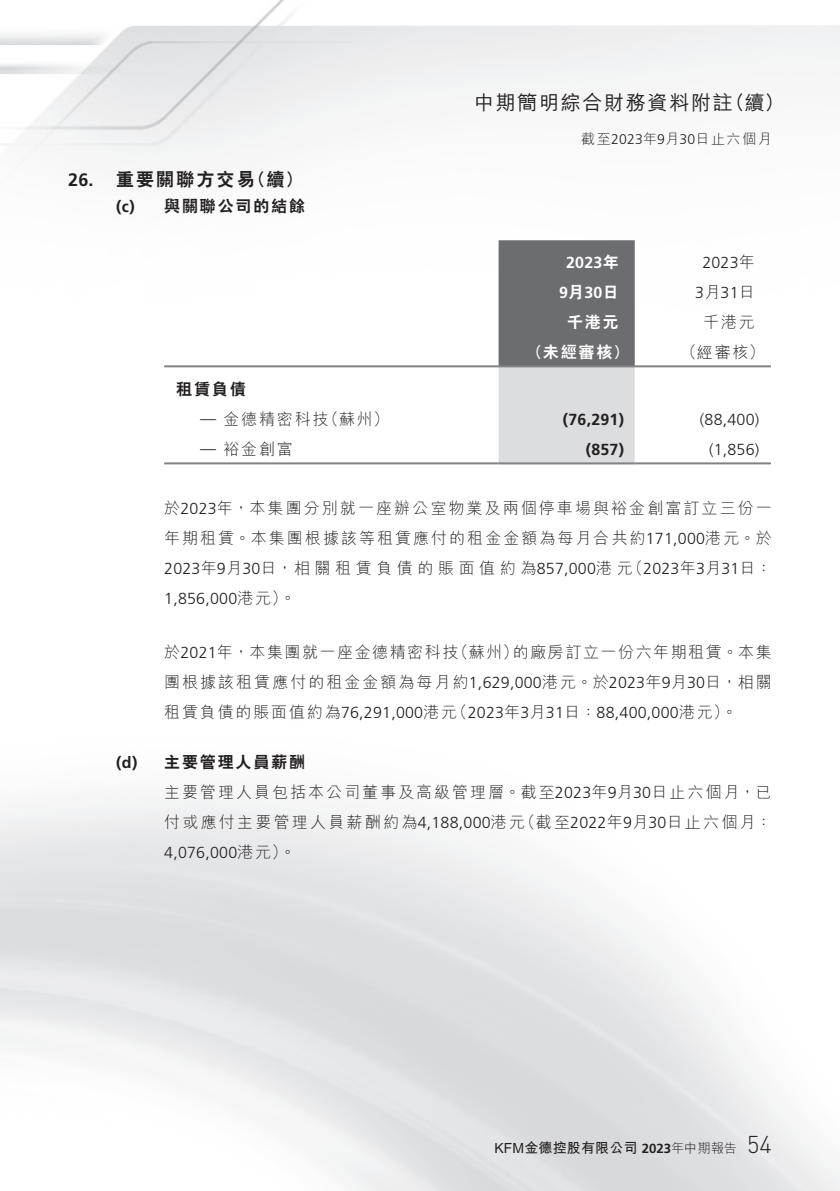
<style>
.page{position:relative;width:840px;height:1191px;background:#fff}
.page>*{position:absolute;margin:0;border:0;box-sizing:border-box;transform-origin:0 0}
.t1{font:300 24px "DIN Pro";color:#231f20}
.t2{font:500 20px "M Hei HK";letter-spacing:.085em;color:#231f20}
._03_H1{font:800 18px "C Hei 2 HK";letter-spacing:.115em;color:#231f20}
._03_H1-2{font:700 18px "Frutiger LT Std";color:#231f20}
._01_Body_Text{font:300 16px/30px "M Hei HK";letter-spacing:.125em;color:#231f20;text-align:right}
._01_Body_Text-2{font:300 16px/30px "Frutiger LT Std";letter-spacing:.015em;color:#231f20;text-align:center}
._01_Body_Text-3{font:300 16px "M Hei HK";letter-spacing:.095em;color:#231f20}
._04___H2{font:800 16px "C Hei 2 HK";letter-spacing:.115em;color:#231f20}
._15_Table_Stub{font:300 16px "M Hei HK";letter-spacing:.115em;color:#231f20}
._01_Body_Text-4{font:700 16px "Frutiger LT Std";letter-spacing:.015em;color:#231f20}
._01_Body_Text-5{font:700 16px/30px "Frutiger LT Std";letter-spacing:.015em;color:#fff;text-align:center}
._01_Body_Text-6{font:800 16px "C Hei 2 HK";letter-spacing:.115em;color:#fff}
._04___H2-2{font:700 16px "Frutiger LT Std";color:#231f20}
._15_Table_Stub-2{font:800 16px "C Hei 2 HK";color:#231f20}
.t3{font:700 14px "M Hei HK";letter-spacing:.01em;color:#231f20}
.t4{font:300 14px "M Hei HK";letter-spacing:.115em;color:#231f20}
.s1{font-family:"Frutiger LT Std"}
.s2{font-family:"C Hei 2 HK";font-weight:800}
.s3{font-family:"M Hei HK"}
.s4{font-family:"Frutiger LT Std";font-size:13.2px}
.s5{font-weight:300;font-size:13.2px}
</style>
<div class="page">
<svg style="left:498px;top:240px;width:136px;height:222px;background:#9c9da0"></svg>
<hr style="left:164px;top:365px;width:334px;height:2px;background:#808285">
<hr style="left:498px;top:365px;width:136px;height:2px;background:#808285">
<hr style="left:634px;top:365px;width:136px;height:2px;background:#808285">
<hr style="left:164px;top:462px;width:334px;height:2px;background:#808285">
<hr style="left:498px;top:462px;width:136px;height:2px;background:#808285">
<hr style="left:634px;top:462px;width:136px;height:2px;background:#808285">
<p class="_03_H1-2" style="left:68px;top:169px;width:27px">26.</p>
<p class="_03_H1" style="left:116px;top:167px;width:140px">重要關聯方交易</p>
<p class="_03_H1" style="left:248px;top:167px;width:56px">（續(</p>
<p class="_04___H2-2" style="left:116px;top:197px;width:20px">c( )</p>
<p class="_04___H2" style="left:164px;top:196px;width:142px">與關聯公司的結餘</p>
<p class="_15_Table_Stub-2" style="left:176px;top:379px;width:71px">租賃負債</p>
<p class="_15_Table_Stub" style="left:322px;top:408px;width:68px">（蘇州(</p>
<p class="_15_Table_Stub" style="left:200px;top:408px;width:130px"><span class="s1">—</span> 金德精密科技</p>
<p class="_15_Table_Stub" style="left:200px;top:438px;width:94px"><span class="s1">—</span> 裕金創富</p>
<p class="t2" style="left:473px;top:88px;width:260px">中期簡明綜合財務資料附註</p>
<p class="t4" style="left:581px;top:129px;width:192px">截至<span class="s1">2023</span>年月<span class="s1">9 30</span>日止六個月</p>
<p class="t2" style="left:724px;top:88px;width:61px">（續(</p>
<p class="_01_Body_Text-5" style="left:558px;top:248px;width:61px">2023<span class="s2">年<br>月</span>9 30<span class="s2">日</span></p>
<p class="_01_Body_Text-2" style="left:694px;top:248px;width:61px">2023<span class="s3">年<br>月</span>3 31<span class="s3">日</span></p>
<p class="_01_Body_Text" style="left:702px;top:307px;width:53px">千港元</p>
<p class="_01_Body_Text-6" style="left:566px;top:312px;width:53px">千港元</p>
<p class="_01_Body_Text-6" style="left:526px;top:342px;width:103px">（未經審核）</p>
<p class="_01_Body_Text" style="left:680px;top:337px;width:86px">（經審核(</p>
<p class="_01_Body_Text-4" style="left:562px;top:410px;width:63px">)76,291(</p>
<p class="_01_Body_Text-2" style="left:699px;top:405px;width:61px">)88,400(</p>
<p class="_01_Body_Text-4" style="left:585px;top:440px;width:40px">)857(</p>
<p class="_01_Body_Text-2" style="left:708px;top:435px;width:52px">)1,856(</p>
<p class="_04___H2-2" style="left:116px;top:753px;width:23px">d( )</p>
<p class="_01_Body_Text" style="left:164px;top:493px;width:609px">於<span class="s1">2023</span>年，本集團分別就一座辦公室物業及兩個停車場與裕金創富訂立三份一年期租賃。本集團根據該等租賃應付的租金金額為每月合共約<span class="s1">171,000</span>港元。於（<span class="s1">2023</span>年月<span class="s1">3 31</span>日：</p>
<p class="_01_Body_Text-2" style="left:164px;top:554px;width:470px;text-align:left">2023<span class="s3">年月</span>9 30<span class="s3">日，相關租賃負債的賬面值約為</span>857,000<span class="s3">港元<br></span>1,856,000<span class="s3">港元。(</span></p>
<p class="_01_Body_Text-3" style="left:512px;top:641px;width:260px">的廠房訂立一份六年期租賃。本集</p>
<p class="_01_Body_Text" style="left:452px;top:637px;width:67px">（蘇州）</p>
<p class="_01_Body_Text-3" style="left:164px;top:641px;width:295px">於<span class="s1">2021</span>年，本集團就一座金德精密科技</p>
<p class="_01_Body_Text" style="left:164px;top:667px;width:609px">團根據該租賃應付的租金金額為每月約<span class="s1">1,629,000</span>港元。於<span class="s1">2023</span>年月<span class="s1">9 30</span>日，相關</p>
<p class="_01_Body_Text-2" style="left:451px;top:698px;width:287px"><span class="s3">（</span>2023<span class="s3">年月</span>3 31<span class="s3">日：</span>88,400,000<span class="s3">港元。(</span></p>
<p class="_01_Body_Text" style="left:164px;top:697px;width:294px">租賃負債的賬面值約為<span class="s1">76,291,000</span>港元</p>
<p class="_04___H2" style="left:164px;top:752px;width:142px">主要管理人員薪酬</p>
<p class="_01_Body_Text" style="left:164px;top:777px;width:609px">主要管理人員包括本公司董事及高級管理層。截至<span class="s1">2023</span>年月<span class="s1">9 30</span>日止六個月，已（截至<span class="s1">2022</span>年月<span class="s1">9 30</span>日止六個月：</p>
<p class="_01_Body_Text" style="left:164px;top:807px;width:362px;text-align:left">付或應付主要管理人員薪酬約為<span class="s1">4,188,000</span>港元<br><span class="s1">4,076,000</span>港元。(</p>
<p class="t3" style="left:494px;top:1138px;width:244px">KFM金德控股有限公司 <span class="s4">2023</span><span class="s5">年中期報告</span></p>
<h1 class="t1" style="left:746px;top:1128px;width:26px">54</h1>
</div>
